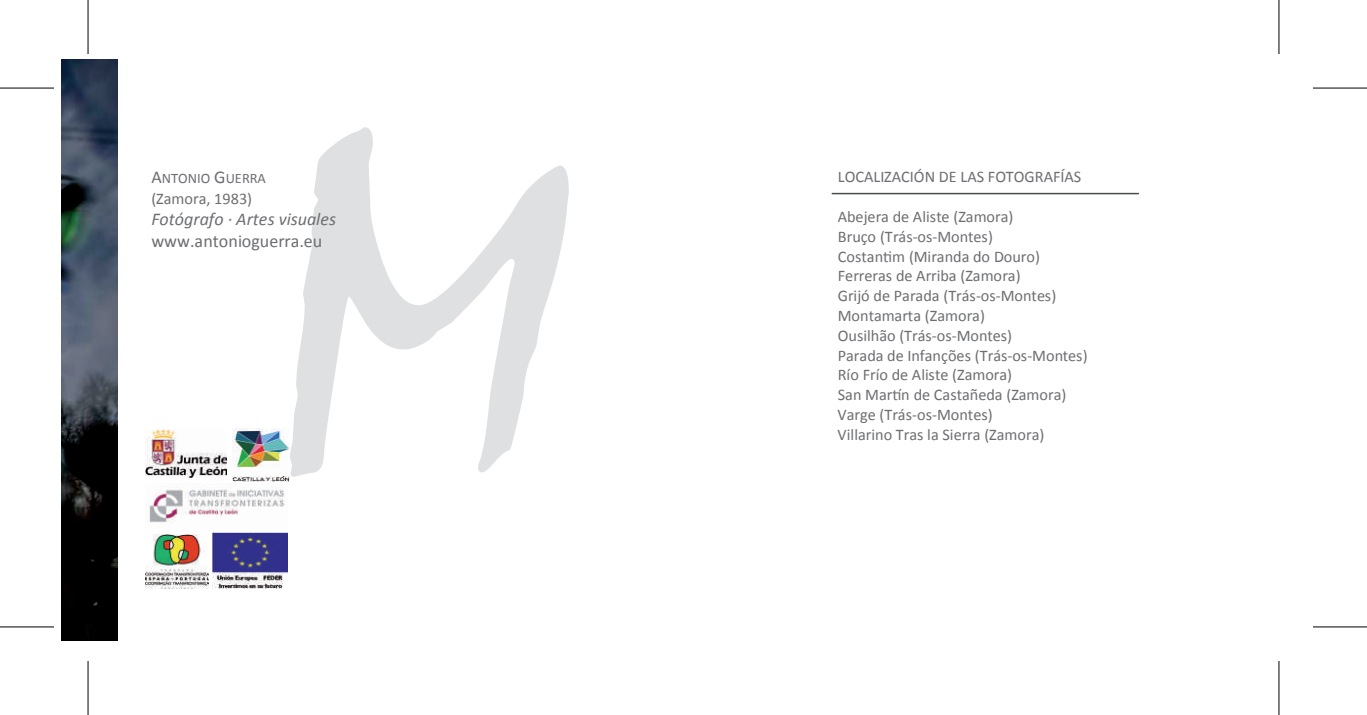
<style>
.page{position:relative;width:1367px;height:715px;background:#fff}
.page>*{position:absolute;margin:0;border:0;box-sizing:border-box;transform-origin:0 0}
.t1{font:italic 18px "Calibri";color:#6d6e71}
.t2{font:18px "Calibri";color:#6d6e71}
.t3{font:16.2px/19.8px "Calibri";color:#6d6e71}
.t4{font:14.4px "Calibri";color:#6d6e71}
.s1{font-size:18px}
</style>
<div class="page">
<svg style="left:290px;top:127px;width:279px;height:350px"></svg>
<img style="left:232px;top:429px;width:57px;height:52px">
<img style="left:213px;top:533px;width:74px;height:55px">
<img style="left:148px;top:489px;width:137px;height:34px">
<img style="left:146px;top:429px;width:81px;height:48px">
<img style="left:146px;top:534px;width:63px;height:54px">
<hr style="left:832px;top:193px;width:306px;height:1px;background:#494b4e">
<img style="left:61px;top:60px;width:57px;height:580px">
<hr style="left:0;top:88px;width:54px;height:1px;background:#000">
<hr style="left:1313px;top:88px;width:54px;height:1px;background:#000">
<hr style="left:0;top:626px;width:54px;height:1px;background:#000">
<hr style="left:1313px;top:626px;width:54px;height:1px;background:#000">
<hr style="left:88px;top:0;width:1px;height:54px;background:#000">
<hr style="left:88px;top:661px;width:1px;height:54px;background:#000">
<hr style="left:1278px;top:0;width:1px;height:54px;background:#000">
<hr style="left:1278px;top:661px;width:1px;height:54px;background:#000">
<p class="t4" style="left:151px;top:170px;width:116px"><span class="s1">A</span>NTONIO <span class="s1">G</span>UERRA</p>
<p class="t3" style="left:151px;top:188px;width:102px">(Zamora, 1983)</p>
<p class="t1" style="left:151px;top:208px;width:186px">Fotógrafo · Artes visuales</p>
<p class="t2" style="left:151px;top:230px;width:172px">www.antonioguerra.eu</p>
<p class="t3" style="left:838px;top:166px;width:245px">LOCALIZACIÓN DE LAS FOTOGRAFÍAS</p>
<p class="t3" style="left:837px;top:206px;width:251px">Abejera de Aliste (Zamora)<br>Bruço (Trás-os-Montes)<br>Costantim (Miranda do Douro)<br>Ferreras de Arriba (Zamora)<br>Grijó de Parada (Trás-os-Montes)<br>Montamarta (Zamora)<br>Ousilhão (Trás-os-Montes)<br>Parada de Infanções (Trás-os-Montes)<br>Río Frío de Aliste (Zamora)<br>San Martín de Castañeda (Zamora)<br>Varge (Trás-os-Montes)<br>Villarino Tras la Sierra (Zamora)</p>
</div>
